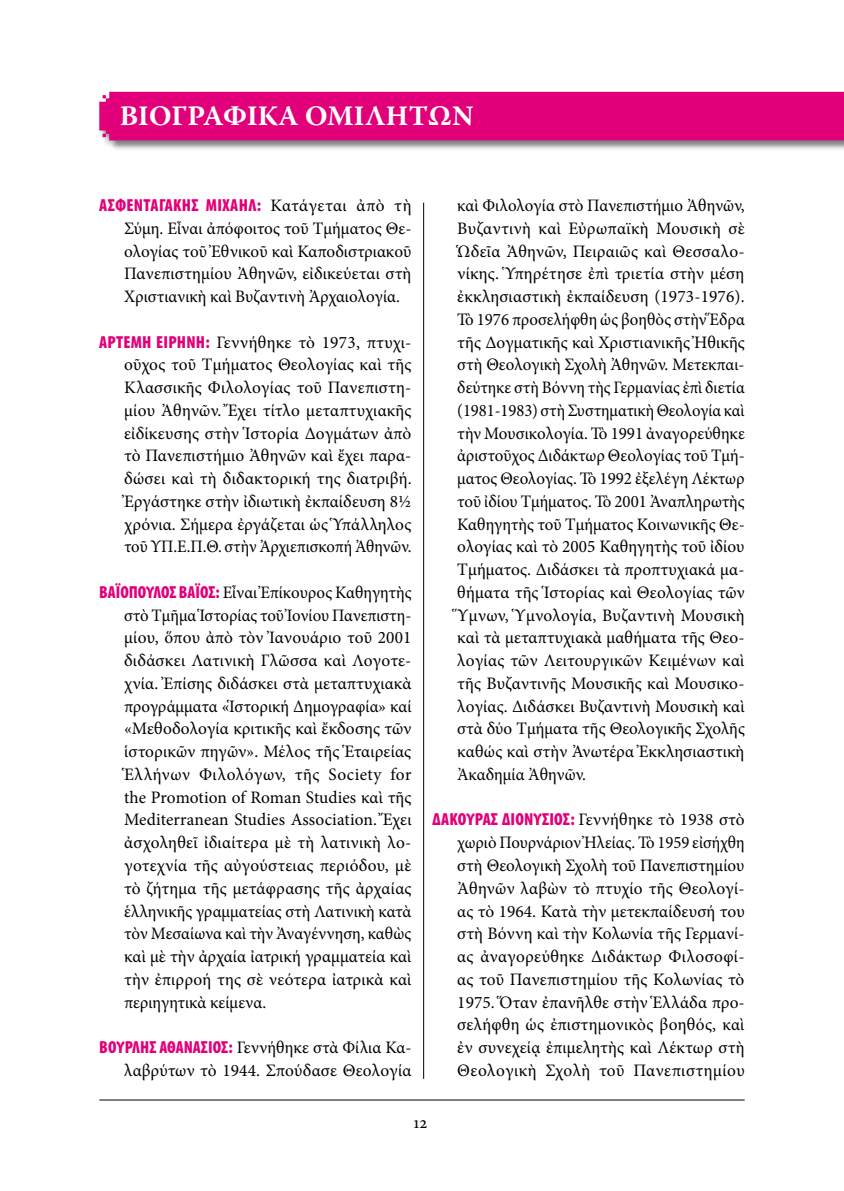
<style>
.page{position:relative;width:844px;height:1191px;background:#fff}
.page>*{position:absolute;margin:0;border:0;box-sizing:border-box;transform-origin:0 0}
.t1{font:700 28px "Warnock Pro";color:#fff}
.t2{font:17.5px/22.8px "Minion Pro";letter-spacing:.005em;color:#000;text-align:justify}
.t3{font:17.5px/22.8px "Minion Pro";letter-spacing:.005em;color:#000;text-align:justify;scale:.95 1}
.t4{font:900 condensed 17.5px "Myriad Pro";letter-spacing:.015em;color:#e2007a}
.s1{font-family:"Minion Pro";font-weight:400;font-stretch:normal;color:#000}
.s2{font-family:"Myriad Pro";font-weight:900;font-stretch:condensed;color:#e2007a}
</style>
<div class="page">
<hr style="left:99px;top:1099px;width:645px;height:1px;background:#000">
<div style="left:99px;top:91px;width:744px;height:59px;background:#000;opacity:.5"></div>
<div style="left:99px;top:92px;width:744px;height:48px;background:#e2007a"></div>
<hr style="left:423px;top:203px;width:1px;height:875px;background:#000">
<h1 class="t1" style="left:120px;top:99px;width:355px">ΒΙΟΓΡΑΦΙΚΑ ΟΜΙΛΗΤΩΝ</h1>
<p class="t4" style="left:99px;top:194px;width:313px">ΑΣΦΕΝΤΑΓΑΚΗΣ ΜΙΧΑΗΛ: <span class="s1">Κατάγεται ἀπὸ τὴ</span></p>
<p class="t2" style="left:124px;top:217px;width:289px">Σύμη. Εἶναι ἀπόφοιτος τοῦ Τμήματος Θε&shy;ολογίας τοῦ Ἐθνικοῦ καὶ Καποδιστριακοῦ Πανεπιστημίου Ἀθηνῶν, εἰδικεύεται στὴ Χριστιανικὴ καὶ Βυζαντινὴ Ἀρχαιολογία.</p>
<p class="t2" style="left:124px;top:331px;width:289px;text-align:left;text-indent:-25px"><span class="s2">ΑΡΤΕΜΗ ΕΙΡΗΝΗ:</span> Γεννήθηκε τὸ 1973, πτυχι&shy;οῦχος τοῦ Τμήματος Θεολογίας καὶ τῆς Κλασσικῆς Φιλολογίας τοῦ Πανεπιστη&shy;μίου Ἀθηνῶν. Ἔχει τίτλο μεταπτυχιακῆς εἰδίκευσης στὴν Ἱστορία Δογμάτων ἀπὸ τὸ Πανεπιστήμιο Ἀθηνῶν καὶ ἔχει παρα&shy;δώσει καὶ τὴ διδακτορική της διατριβή.<br>Ἐργάστηκε στὴν ἰδιωτικὴ ἐκπαίδευση 81/2 χρόνια. Σήμερα ἐργάζεται ὡς Ὑπάλληλος τοῦ ΥΠ.Ε.Π.Θ. στὴν Ἀρχιεπισκοπή Ἀθηνῶν.</p>
<p class="t2" style="left:124px;top:581px;width:289px;text-indent:-25px"><span class="s2">ΒΑΪΟΠΟΥΛΟΣ ΒΑΪΟΣ:</span> Εἶναι Ἐπίκουρος Καθηγητὴς στὸ Τμῆμα Ἱστορίας τοῦ Ἰονίου Πανεπιστη&shy;μίου, ὅπου ἀπὸ τὸν Ἰανουάριο τοῦ 2001 διδάσκει Λατινικὴ Γλῶσσα καὶ Λογοτε&shy;χνία. Ἐπίσης διδάσκει στὰ μεταπτυχιακὰ προγράμματα «Ἱστορική Δημογραφία» καί «Μεθοδολογία κριτικῆς καὶ ἔκδοσης τῶν ἱστορικῶν πηγῶν». Μέλος τῆς Ἑταιρείας Ἑλλήνων Φιλολόγων, τῆς Society for the Promotion of Roman Studies καὶ τῆς Mediterranean Studies Association. Ἔχει ἀσχοληθεῖ ἰδιαίτερα μὲ τὴ λατινικὴ λο&shy;γοτεχνία τῆς αὐγούστειας περιόδου, μὲ τὸ ζήτημα τῆς μετάφρασης τῆς ἀρχαίας ἑλληνικῆς γραμματείας στὴ Λατινικὴ κατὰ τὸν Μεσαίωνα καὶ τὴν Ἀναγέννηση, καθὼς καὶ μὲ τὴν ἀρχαία ἰατρική γραμματεία καὶ τὴν ἐπιρροή της σὲ νεότερα ἰατρικὰ καὶ περιηγητικὰ κείμενα.</p>
<p class="t2" style="left:99px;top:1036px;width:314px;text-align:right"><span class="s2">ΒΟΥΡΛΗΣ ΑΘΑΝΑΣΙΟΣ:</span> Γεννήθηκε στὰ Φίλια Κα&shy;λαβρύτων τὸ 1944. Σπούδασε Θεολογία</p>
<p class="t2" style="left:457px;top:194px;width:289px">καὶ Φιλολογία στὸ Πανεπιστήμιο Ἀθηνῶν, Βυζαντινὴ καὶ Εὐρωπαϊκὴ Μουσικὴ σὲ Ὡδεῖα Ἀθηνῶν, Πειραιῶς καὶ Θεσσαλο&shy;νίκης. Ὑπηρέτησε ἐπὶ τριετία στὴν μέση ἐκκλησιαστικὴ ἐκπαίδευση (1973-1976).<br>Τὸ 1976 προσελήφθη ὡς βοηθὸς στὴν Ἕδρα τῆς Δογματικῆς καὶ Χριστιανικῆς Ἠθικῆς στὴ Θεολογικὴ Σχολὴ Ἀθηνῶν. Μετεκπαι&shy;δεύτηκε στὴ Βόννη τὴς Γερμανίας ἐπὶ διετία (1981-1983) στὴ Συστηματικὴ Θεολογία καὶ τὴν Μουσικολογία. Τὸ 1991 ἀναγορεύθηκε ἀριστοῦχος Διδάκτωρ Θεολογίας τοῦ Τμή&shy;ματος Θεολογίας. Τὸ 1992 ἐξελέγη Λέκτωρ τοῦ ἰδίου Τμήματος. Τὸ 2001 Ἀναπληρωτὴς Καθηγητὴς τοῦ Τμήματος Κοινωνικῆς Θε&shy;ολογίας καὶ τὸ 2005 Καθηγητὴς τοῦ ἰδίου Τμήματος. Διδάσκει τὰ προπτυχιακά μα&shy;θήματα τῆς Ἱστορίας καὶ Θεολογίας τῶν Ὕμνων, Ὑμνολογία, Βυζαντινὴ Μουσικὴ καὶ τὰ μεταπτυχιακὰ μαθήματα τῆς Θεο&shy;λογίας τῶν Λειτουργικῶν Κειμένων καὶ τῆς Βυζαντινῆς Μουσικῆς καὶ Μουσικο&shy;λογίας. Διδάσκει Βυζαντινὴ Μουσικὴ καὶ στὰ δύο Τμήματα τῆς Θεολογικῆς Σχολῆς καθώς καὶ στὴν Ἀνωτέρα Ἐκκλησιαστικὴ Ἀκαδημία Ἀθηνῶν.</p>
<p class="t4" style="left:432px;top:808px;width:313px">ΔΑΚΟΥΡΑΣ ΔΙΟΝΥΣΙΟΣ: <span class="s1">Γεννήθηκε τὸ 1938 στὸ</span></p>
<p class="t3" style="left:457px;top:831px;width:304px">χωριὸ Πουρνάριον Ἠλείας. Τὸ 1959 εἰσήχθη στὴ Θεολογικὴ Σχολὴ τοῦ Πανεπιστημίου Ἀθηνῶν λαβὼν τὸ πτυχίο τῆς Θεολογί&shy;ας τὸ 1964. Κατὰ τὴν μετεκπαίδευσή του στὴ Βόννη καὶ τὴν Κολωνία τῆς Γερμανί&shy;ας ἀναγορεύθηκε Διδάκτωρ Φιλοσοφί&shy;ας τοῦ Πανεπιστημίου τῆς Κολωνίας τὸ 1975. Ὅταν ἐπανῆλθε στὴν Ἑλλάδα προ&shy;σελήφθη ὡς ἐπιστημονικὸς βοηθός, καὶ ἐν συνεχείᾳ ἐπιμελητὴς καὶ Λέκτωρ στὴ Θεολογικὴ Σχολὴ τοῦ Πανεπιστημίου</p>
<p class="t2" style="left:413px;top:1111px;width:15px">12</p>
</div>
